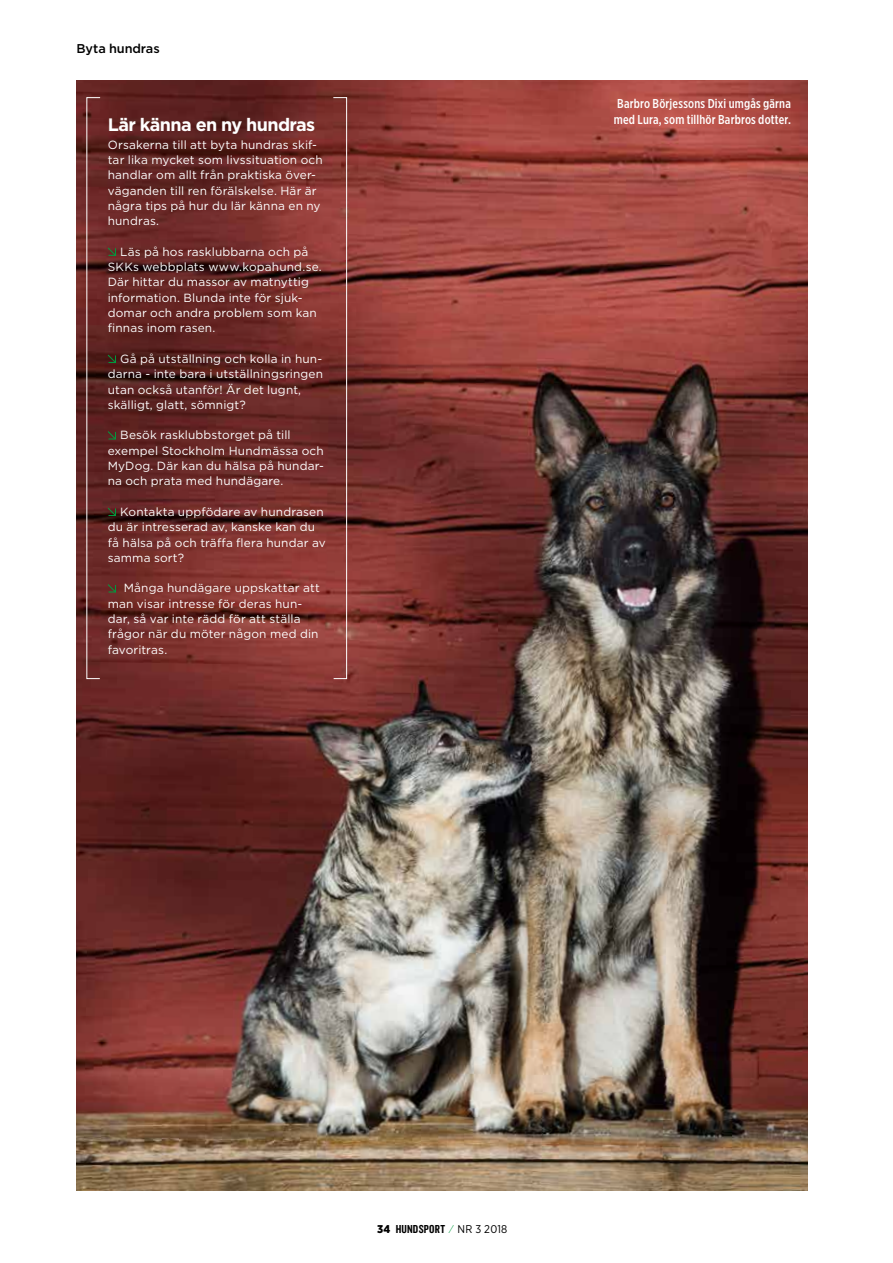
<style>
.page{position:relative;width:893px;height:1263px;background:#fff}
.page>*{position:absolute;margin:0;border:0;box-sizing:border-box;transform-origin:0 0}
.t1{font:700 18px "Gotham";letter-spacing:-.035em;color:#fff}
.t2{font:500 12.9px/15.8px "Gotham X Narrow";letter-spacing:.015em;color:#fff}
.t3{font:500 12.75px "Gotham";letter-spacing:-.005em;color:#000}
.t4{font:12px "Knockout 49 Liteweight";letter-spacing:.015em;color:#000}
.t5{font:11.85px/15.3px "Gotham";letter-spacing:.01em;color:#fff}
.s1{font-family:"Gotham Narrow";font-weight:900;font-size:11.25px}
.s2{font-family:"Gotham Narrow";font-size:11.25px;color:#009b3e}
.s3{font-family:"Gotham Narrow";font-size:11.25px}
</style>
<div class="page">
<img style="left:77px;top:81px;width:731px;height:1110px">
<div style="left:333px;top:97px;width:14px;height:582px;border:1px solid #fff"></div>
<svg style="left:107px;top:247px;width:10px;height:10px"></svg>
<svg style="left:107px;top:354px;width:10px;height:10px"></svg>
<svg style="left:107px;top:430px;width:10px;height:10px"></svg>
<svg style="left:107px;top:507px;width:10px;height:10px"></svg>
<svg style="left:107px;top:583px;width:10px;height:10px"></svg>
<p class="t3" style="left:77px;top:40px;width:85px">Byta hundras</p>
<h1 class="t1" style="left:108px;top:113px;width:209px">Lär känna en ny hundras</h1>
<p class="t5" style="left:108px;top:137px;width:216px">Orsakerna till att byta hundras skif&shy;tar lika mycket som livssituation och handlar om allt från praktiska över&shy;väganden till ren förälskelse. Här är några tips på hur du lär känna en ny hundras.</p>
<p class="t5" style="left:108px;top:244px;width:216px;text-indent:13px">Läs på hos rasklubbarna och på<br>SKKs webbplats www.kopahund.se.<br>Där hittar du massor av matnyttig information. Blunda inte för sjuk&shy;domar och andra problem som kan finnas inom rasen.</p>
<p class="t5" style="left:108px;top:351px;width:217px;text-indent:13px">Gå på utställning och kolla in hun&shy;darna - inte bara i utställningsringen utan också utanför! Är det lugnt, skälligt, glatt, sömnigt?</p>
<p class="t5" style="left:108px;top:427px;width:218px;text-indent:13px">Besök rasklubbstorget på till exempel Stockholm Hundmässa och<br>MyDog. Där kan du hälsa på hundar&shy;na och prata med hundägare.</p>
<p class="t5" style="left:108px;top:504px;width:219px;text-indent:13px">Kontakta uppfödare av hundrasen du är intresserad av, kanske kan du få hälsa på och träffa flera hundar av samma sort?</p>
<p class="t5" style="left:108px;top:580px;width:214px;text-indent:16px">Många hundägare uppskattar att man visar intresse för deras hun&shy;dar, så var inte rädd för att ställa frågor när du möter någon med din favoritras.</p>
<p class="t2" style="left:614px;top:96px;width:179px">Barbro Börjessons Dixi umgås gärna med Lura, som tillhör Barbros dotter.</p>
<p class="t4" style="left:377px;top:1222px;width:132px"><span class="s1">34</span> HUNDSPORT <span class="s2">⁄</span> <span class="s3">NR 3 2018</span></p>
</div>
